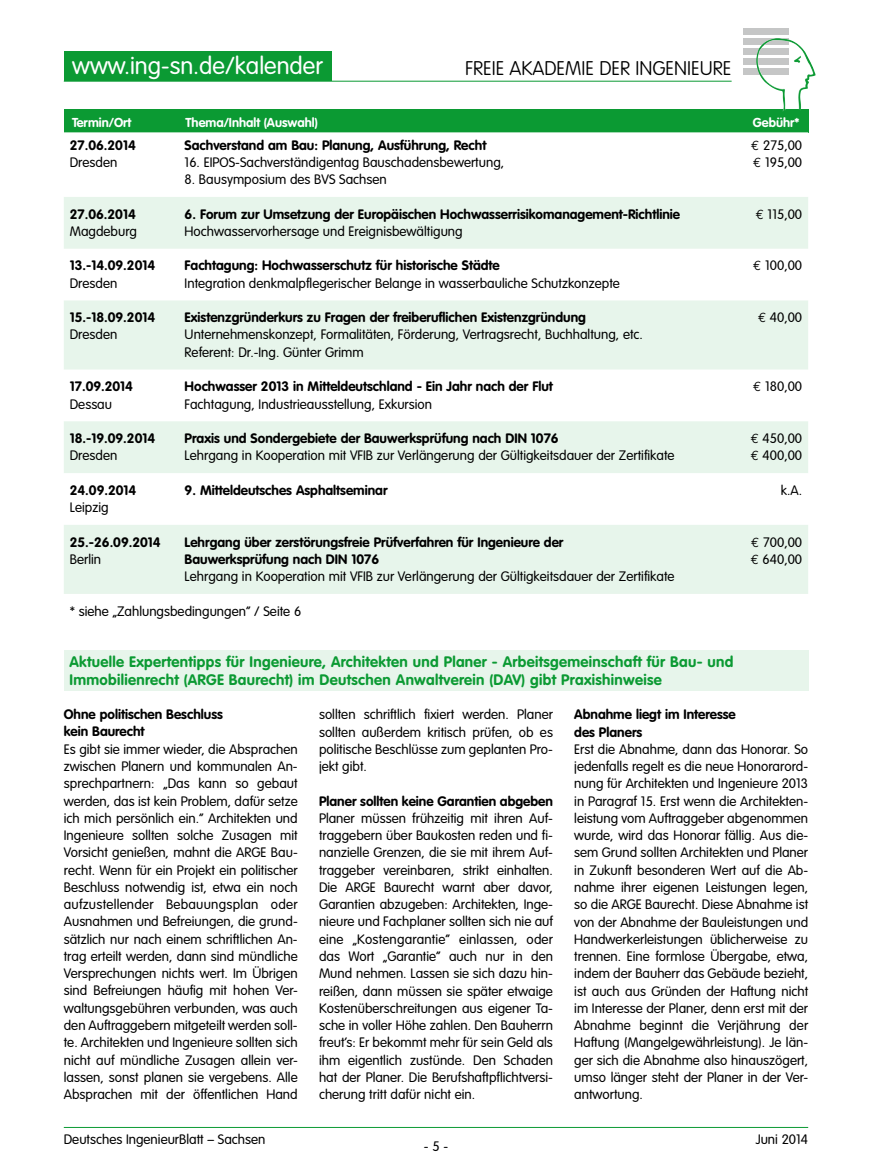
<style>
.page{position:relative;width:872px;height:1170px;background:#fff}
.page>*{position:absolute;margin:0;border:0;box-sizing:border-box;transform-origin:0 0}
.t1{font:300 24px "VAG Rounded";color:#fff}
.t2{font:100 19.5px "VAG Rounded";color:#000}
.t3{font:700 15px/17.2px "VAG Rounded";letter-spacing:.02em;color:#0b9a33}
.t4{font:300 13.5px/17.2px "VAG Rounded";color:#000}
.t5{font:700 13.5px/17.2px "VAG Rounded";color:#000}
.t6{font:700 12.75px "VAG Rounded";color:#fff}
.s1{font-family:"Euro Mono";font-weight:400}
</style>
<div class="page">
<hr style="left:64px;top:1126px;width:744px;height:1px;background:#0b9a33">
<div style="left:64px;top:109px;width:744px;height:24px;background:#0b9a33"></div>
<div style="left:743px;top:28px;width:46px;height:7px;background:#c5c6c6"></div>
<svg style="left:743px;top:38px;width:46px;height:7px"></svg>
<div style="left:743px;top:48px;width:46px;height:6px;background:#c5c6c6"></div>
<div style="left:743px;top:58px;width:46px;height:6px;background:#c5c6c6"></div>
<div style="left:743px;top:68px;width:46px;height:6px;background:#c5c6c6"></div>
<hr style="left:64px;top:81px;width:667px;height:1px;background:#0b9a33">
<img style="left:758px;top:38px;width:18px;height:13px">
<div style="left:64px;top:51px;width:268px;height:30px;background:#0b9a33"></div>
<svg style="left:64px;top:197px;width:744px;height:397px;fill:#e7f5eb"></svg>
<div style="left:64px;top:650px;width:744px;height:40px;background:#e7f5eb"></div>
<h1 class="t1" style="left:72px;top:52px;width:252px">www.ing-sn.de/kalender</h1>
<h2 class="t2" style="left:465px;top:57px;width:268px">FREIE AKADEMIE DER INGENIEURE</h2>
<p class="t6" style="left:72px;top:115px;width:61px">Termin/Ort</p>
<p class="t6" style="left:185px;top:115px;width:134px">Thema/Inhalt (Auswahl)</p>
<p class="t6" style="left:753px;top:115px;width:48px">Gebühr*</p>
<p class="t5" style="left:70px;top:136px;width:67px">27.06.2014</p>
<p class="t4" style="left:70px;top:153px;width:49px">Dresden</p>
<p class="t5" style="left:185px;top:136px;width:303px">Sachverstand am Bau: Planung, Ausführung, Recht</p>
<p class="t4" style="left:185px;top:153px;width:321px">16. EIPOS-Sachverständigentag Bauschadensbewertung,</p>
<p class="t4" style="left:185px;top:171px;width:204px">8. Bausymposium des BVS Sachsen</p>
<p class="t4" style="left:751px;top:136px;width:52px"><span class="s1">E</span> 275,00<br><span class="s1">E</span> 195,00</p>
<p class="t5" style="left:70px;top:205px;width:67px">27.06.2014</p>
<p class="t4" style="left:70px;top:222px;width:69px">Magdeburg</p>
<p class="t5" style="left:185px;top:205px;width:497px">6. Forum zur Umsetzung der Europäischen Hochwasserrisikomanagement-Richtlinie</p>
<p class="t4" style="left:185px;top:222px;width:279px">Hochwasservorhersage und Ereignisbewältigung</p>
<p class="t4" style="left:755px;top:205px;width:48px"><span class="s1">E</span> 115,00</p>
<p class="t5" style="left:70px;top:257px;width:87px">13.-14.09.2014</p>
<p class="t4" style="left:70px;top:274px;width:49px">Dresden</p>
<p class="t5" style="left:185px;top:257px;width:317px">Fachtagung: Hochwasserschutz für historische Städte</p>
<p class="t4" style="left:185px;top:274px;width:437px">Integration denkmalpflegerischer Belange in wasserbauliche Schutzkonzepte</p>
<p class="t4" style="left:753px;top:257px;width:50px"><span class="s1">E</span> 100,00</p>
<p class="t5" style="left:70px;top:309px;width:87px">15.-18.09.2014</p>
<p class="t4" style="left:70px;top:326px;width:49px">Dresden</p>
<p class="t5" style="left:185px;top:309px;width:403px">Existenzgründerkurs zu Fragen der freiberuflichen Existenzgründung</p>
<p class="t4" style="left:185px;top:326px;width:460px">Unternehmenskonzept, Formalitäten, Förderung, Vertragsrecht, Buchhaltung, etc.<br>Referent: Dr.-Ing. Günter Grimm</p>
<p class="t4" style="left:758px;top:309px;width:46px"><span class="s1">E</span> 40,00</p>
<p class="t5" style="left:70px;top:378px;width:65px">17.09.2014</p>
<p class="t4" style="left:70px;top:395px;width:44px">Dessau</p>
<p class="t5" style="left:185px;top:378px;width:370px">Hochwasser 2013 in Mitteldeutschland - Ein Jahr nach der Flut</p>
<p class="t4" style="left:185px;top:395px;width:249px">Fachtagung, Industrieausstellung, Exkursion</p>
<p class="t4" style="left:753px;top:378px;width:50px"><span class="s1">E</span> 180,00</p>
<p class="t5" style="left:70px;top:429px;width:87px">18.-19.09.2014</p>
<p class="t4" style="left:70px;top:447px;width:49px">Dresden</p>
<p class="t5" style="left:185px;top:429px;width:375px">Praxis und Sondergebiete der Bauwerksprüfung nach DIN 1076</p>
<p class="t4" style="left:185px;top:447px;width:491px">Lehrgang in Kooperation mit VFIB zur Verlängerung der Gültigkeitsdauer der Zertifikate</p>
<p class="t4" style="left:751px;top:429px;width:53px"><span class="s1">E</span> 450,00<br><span class="s1">E</span> 400,00</p>
<p class="t5" style="left:70px;top:481px;width:68px">24.09.2014</p>
<p class="t4" style="left:70px;top:498px;width:40px">Leipzig</p>
<p class="t5" style="left:185px;top:481px;width:204px">9. Mitteldeutsches Asphaltseminar</p>
<p class="t4" style="left:781px;top:481px;width:23px">k.A.</p>
<p class="t5" style="left:70px;top:533px;width:92px">25.-26.09.2014</p>
<p class="t4" style="left:70px;top:550px;width:33px">Berlin</p>
<p class="t5" style="left:185px;top:533px;width:380px">Lehrgang über zerstörungsfreie Prüfverfahren für Ingenieure der<br>Bauwerksprüfung nach DIN 1076</p>
<p class="t4" style="left:185px;top:567px;width:491px">Lehrgang in Kooperation mit VFIB zur Verlängerung der Gültigkeitsdauer der Zertifikate</p>
<p class="t4" style="left:751px;top:533px;width:53px"><span class="s1">E</span> 700,00<br><span class="s1">E</span> 640,00</p>
<p class="t4" style="left:70px;top:602px;width:233px">* siehe „Zahlungsbedingungen” / Seite 6</p>
<p class="t3" style="left:70px;top:653px;width:665px">Aktuelle Expertentipps für Ingenieure, Architekten und Planer - Arbeitsgemeinschaft für Bau- und<br>Immobilienrecht (ARGE Baurecht) im Deutschen Anwaltverein (DAV) gibt Praxishinweise</p>
<p class="t5" style="left:64px;top:705px;width:160px">Ohne politischen Beschluss kein Baurecht</p>
<p class="t4" style="left:64px;top:740px;width:235px;text-align:justify">Es gibt sie immer wieder, die Absprachen zwischen Planern und kommunalen An&shy;sprechpartnern: „Das kann so gebaut werden, das ist kein Problem, dafür setze ich mich persönlich ein.“ Architekten und Ingenieure sollten solche Zusagen mit Vorsicht genießen, mahnt die ARGE Bau&shy;recht. Wenn für ein Projekt ein politischer Beschluss notwendig ist, etwa ein noch aufzustellender Bebauungsplan oder Ausnahmen und Befreiungen, die grund&shy;sätzlich nur nach einem schriftlichen An&shy;trag erteilt werden, dann sind mündliche Versprechungen nichts wert. Im Übrigen sind Befreiungen häufig mit hohen Ver&shy;waltungsgebühren verbunden, was auch den Auftraggebern mitgeteilt werden soll&shy;te. Architekten und Ingenieure sollten sich nicht auf mündliche Zusagen allein ver&shy;lassen, sonst planen sie vergebens. Alle Absprachen mit der öffentlichen Hand</p>
<p class="t4" style="left:319px;top:705px;width:235px;text-align:justify">sollten schriftlich fixiert werden. Planer sollten außerdem kritisch prüfen, ob es politische Beschlüsse zum geplanten Pro&shy;jekt gibt.</p>
<p class="t5" style="left:319px;top:792px;width:235px">Planer sollten keine Garantien abgeben</p>
<p class="t4" style="left:319px;top:809px;width:235px;text-align:justify">Planer müssen frühzeitig mit ihren Auf&shy;traggebern über Baukosten reden und fi&shy;nanzielle Grenzen, die sie mit ihrem Auf&shy;traggeber vereinbaren, strikt einhalten.<br>Die ARGE Baurecht warnt aber davor, Garantien abzugeben: Architekten, Inge&shy;nieure und Fachplaner sollten sich nie auf eine „Kostengarantie“ einlassen, oder das Wort „Garantie“ auch nur in den Mund nehmen. Lassen sie sich dazu hin&shy;reißen, dann müssen sie später etwaige Kostenüberschreitungen aus eigener Ta&shy;sche in voller Höhe zahlen. Den Bauherrn freut’s: Er bekommt mehr für sein Geld als ihm eigentlich zustünde. Den Schaden hat der Planer. Die Berufshaftpflichtversi&shy;cherung tritt dafür nicht ein.</p>
<p class="t5" style="left:574px;top:705px;width:163px">Abnahme liegt im Interesse des Planers</p>
<p class="t4" style="left:574px;top:740px;width:235px;text-align:justify">Erst die Abnahme, dann das Honorar. So jedenfalls regelt es die neue Honorarord&shy;nung für Architekten und Ingenieure 2013 in Paragraf 15. Erst wenn die Architekten&shy;leistung vom Auftraggeber abgenommen wurde, wird das Honorar fällig. Aus die&shy;sem Grund sollten Architekten und Planer in Zukunft besonderen Wert auf die Ab&shy;nahme ihrer eigenen Leistungen legen, so die ARGE Baurecht. Diese Abnahme ist von der Abnahme der Bauleistungen und Handwerkerleistungen üblicherweise zu trennen. Eine formlose Übergabe, etwa, indem der Bauherr das Gebäude bezieht, ist auch aus Gründen der Haftung nicht im Interesse der Planer, denn erst mit der Abnahme beginnt die Verjährung der Haftung (Mangelgewährleistung). Je län&shy;ger sich die Abnahme also hinauszögert, umso länger steht der Planer in der Ver&shy;antwortung.</p>
<p class="t4" style="left:64px;top:1130px;width:203px">Deutsches IngenieurBlatt – Sachsen</p>
<p class="t4" style="left:755px;top:1130px;width:54px">Juni 2014</p>
<p class="t4" style="left:424px;top:1137px;width:26px">- 5 -</p>
</div>
